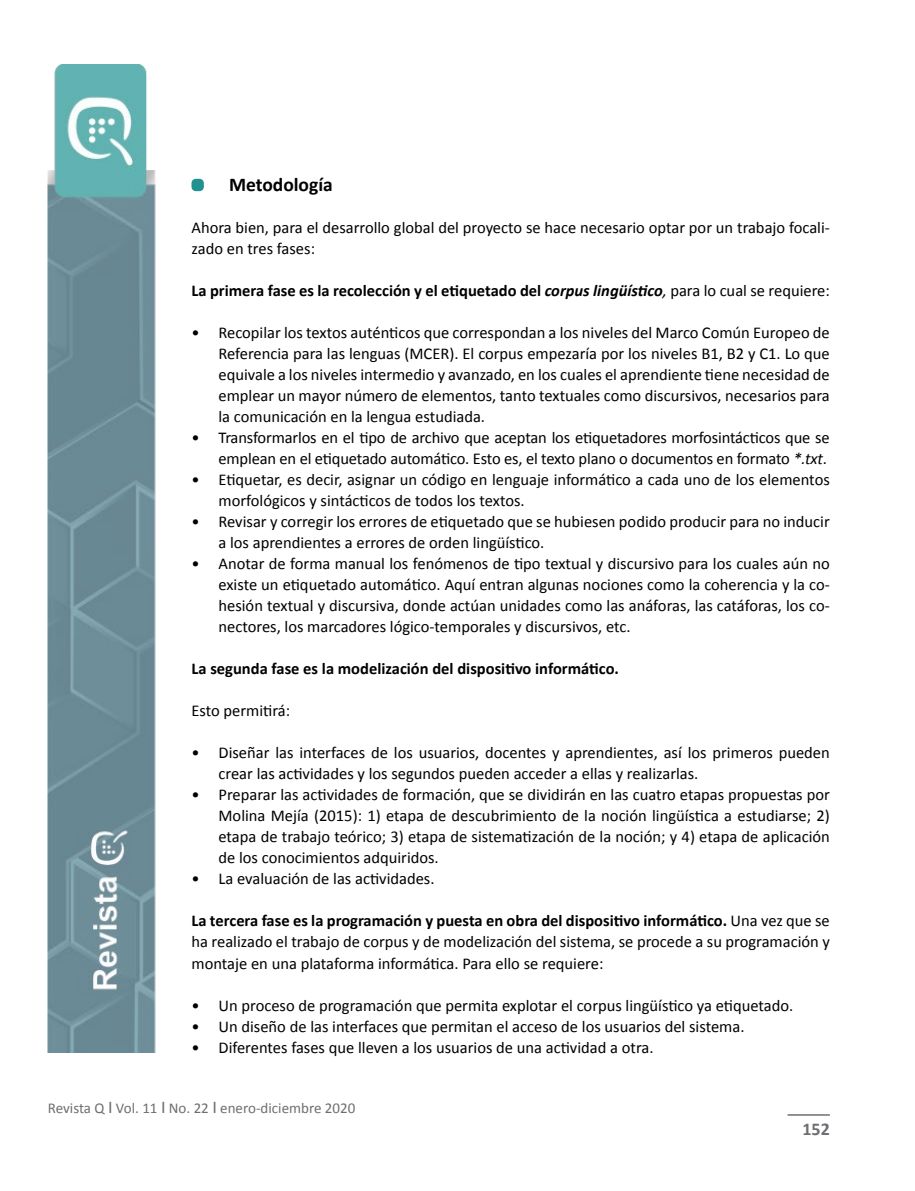
<style>
.page{position:relative;width:915px;height:1191px;background:#fff}
.page>*{position:absolute;margin:0;border:0;box-sizing:border-box;transform-origin:0 0}
.t1{font:700 19.5px "Calibri";color:#000}
.t2{font:700 18px "Calibri";color:#6d6e71}
.t3{font:16.5px/21px "Calibri";color:#000}
.t4{font:700 16.5px "Calibri";color:#000}
.t5{font:15px "Calibri";color:#6d6e71}
.s1{font-style:italic}
.s2{font-weight:400;font-style:italic}
.s3{font-weight:400}
.s4{font-weight:700}
.s5{font-size:18px}
</style>
<div class="page">
<img style="left:48px;top:65px;width:108px;height:987px">
<hr style="left:787px;top:1114px;width:42px;height:1px;background:#6d6e71">
<div style="left:191px;top:179px;width:13px;height:12px;background:#219290;border-radius:4px"></div>
<p class="t1" style="left:229px;top:173px;width:105px">Metodología</p>
<p class="t3" style="left:191px;top:217px;width:639px">Ahora bien, para el desarrollo global del proyecto se hace necesario optar por un trabajo focali&shy;zado en tres fases:</p>
<p class="t4" style="left:191px;top:280px;width:639px">La primera fase es la recolección y el etiquetado del <span class="s1">corpus lingüístico</span><span class="s2">,</span> <span class="s3">para lo cual se requiere:</span></p>
<p class="t3" style="left:218px;top:322px;width:612px;text-align:justify;text-indent:-27px">• Recopilar los textos auténticos que correspondan a los niveles del Marco Común Europeo de Referencia para las lenguas (MCER). El corpus empezaría por los niveles B1, B2 y C1. Lo que equivale a los niveles intermedio y avanzado, en los cuales el aprendiente tiene necesidad de emplear un mayor número de elementos, tanto textuales como discursivos, necesarios para la comunicación en la lengua estudiada.</p>
<p class="t3" style="left:191px;top:427px;width:639px;text-align:right">• Transformarlos en el tipo de archivo que aceptan los etiquetadores morfosintácticos que se emplean en el etiquetado automático. Esto es, el texto plano o documentos en formato <span class="s1">*.txt</span>.</p>
<p class="t3" style="left:218px;top:469px;width:612px;text-indent:-27px">• Etiquetar, es decir, asignar un código en lenguaje informático a cada uno de los elementos morfológicos y sintácticos de todos los textos.</p>
<p class="t3" style="left:218px;top:511px;width:612px;text-indent:-27px">• Revisar y corregir los errores de etiquetado que se hubiesen podido producir para no inducir a los aprendientes a errores de orden lingüístico.</p>
<p class="t3" style="left:218px;top:553px;width:612px;text-align:justify;text-indent:-27px">• Anotar de forma manual los fenómenos de tipo textual y discursivo para los cuales aún no existe un etiquetado automático. Aquí entran algunas nociones como la coherencia y la co&shy;hesión textual y discursiva, donde actúan unidades como las anáforas, las catáforas, los co&shy;nectores, los marcadores lógico-temporales y discursivos, etc.</p>
<p class="t4" style="left:191px;top:658px;width:429px">La segunda fase es la modelización del dispositivo informático.</p>
<p class="t3" style="left:191px;top:700px;width:100px">Esto permitirá:</p>
<p class="t3" style="left:218px;top:742px;width:612px;text-indent:-27px">• Diseñar las interfaces de los usuarios, docentes y aprendientes, así los primeros pueden crear las actividades y los segundos pueden acceder a ellas y realizarlas.</p>
<p class="t3" style="left:218px;top:784px;width:612px;text-align:justify;text-indent:-27px">• Preparar las actividades de formación, que se dividirán en las cuatro etapas propuestas por Molina Mejía (2015): 1) etapa de descubrimiento de la noción lingüística a estudiarse; 2) etapa de trabajo teórico; 3) etapa de sistematización de la noción; y 4) etapa de aplicación de los conocimientos adquiridos.</p>
<p class="t3" style="left:191px;top:868px;width:244px">• La evaluación de las actividades.</p>
<p class="t3" style="left:191px;top:910px;width:639px;text-align:justify"><span class="s4">La tercera fase es la programación y puesta en obra del dispositivo informático.</span> Una vez que se ha realizado el trabajo de corpus y de modelización del sistema, se procede a su programación y montaje en una plataforma informática. Para ello se requiere:</p>
<p class="t3" style="left:191px;top:994px;width:603px">• Un proceso de programación que permita explotar el corpus lingüístico ya etiquetado.</p>
<p class="t3" style="left:191px;top:1015px;width:554px">• Un diseño de las interfaces que permitan el acceso de los usuarios del sistema.</p>
<p class="t3" style="left:191px;top:1036px;width:463px">• Diferentes fases que lleven a los usuarios de una actividad a otra.</p>
<p class="t5" style="left:48px;top:1098px;width:309px">Revista Q <span class="s5">I</span> Vol. 11 <span class="s5">I</span> No. 22 <span class="s5">I</span> enero-diciembre 2020</p>
<p class="t2" style="left:802px;top:1118px;width:29px">152</p>
</div>
